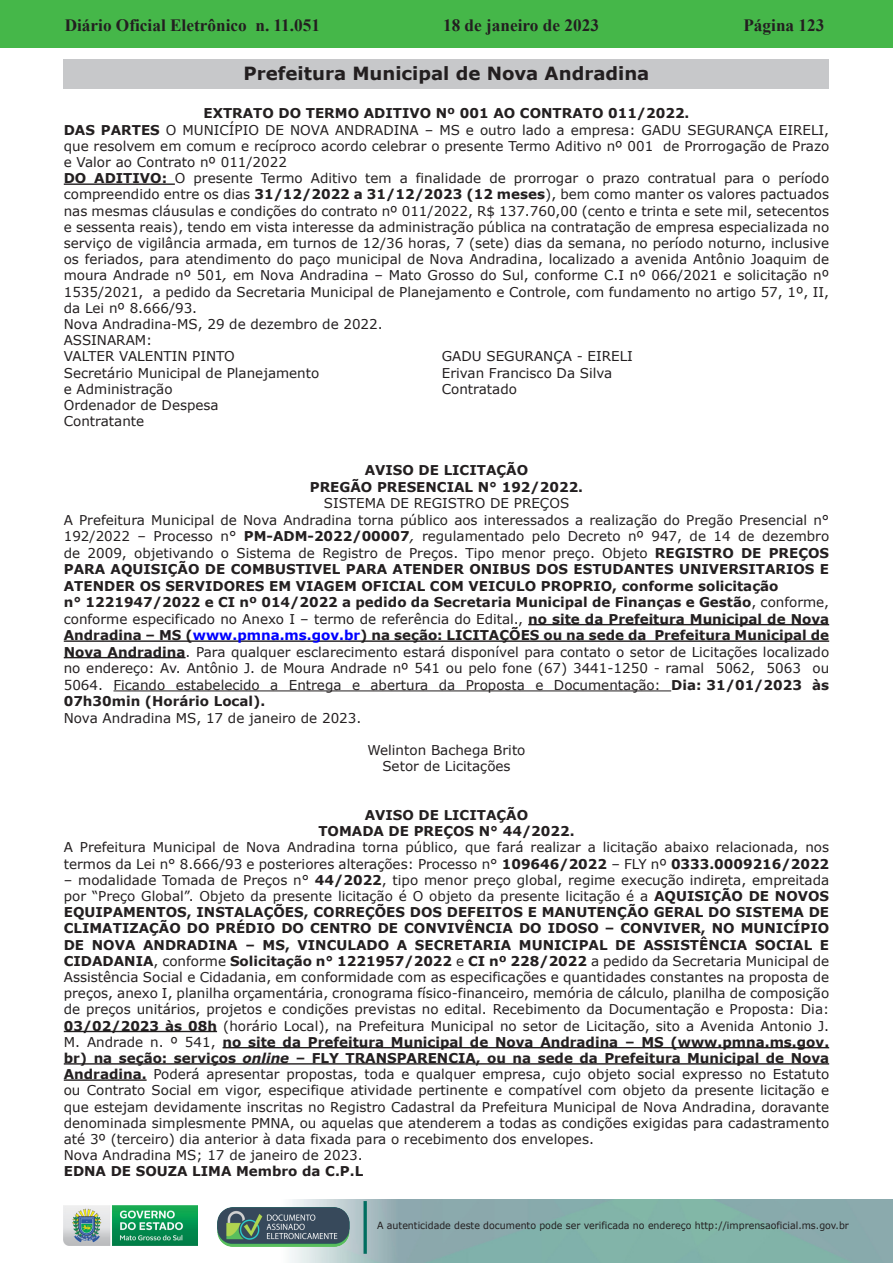
<style>
.page{position:relative;width:893px;height:1263px;background:#fff}
.page>*{position:absolute;margin:0;border:0;box-sizing:border-box;transform-origin:0 0}
.Prefeituras_e_Câmara{font:700 18.15px "Verdana";color:#231f20}
.t1{font:700 17.25px "Times New Roman";color:#231f20}
.Body_Text{font:13.5px/16.2px "Verdana";color:#231f20;text-align:justify}
.Body_Text-2{font:700 13.5px "Verdana";color:#231f20}
.t2{font:9.9px "Verdana";color:#231f20;scale:.95 1}
.s1{font-weight:700}
.s2{font-style:italic}
.s3{font-weight:700;color:#00f}
.s4{font-weight:700;font-style:italic}
</style>
<div class="page">
<div style="left:0;top:0;width:893px;height:48px;background:#45b749"></div>
<img style="left:63px;top:1199px;width:830px;height:64px">
<img style="left:364px;top:1202px;width:2px;height:51px">
<img style="left:218px;top:1207px;width:132px;height:39px">
<img style="left:64px;top:1205px;width:134px;height:41px">
<hr style="left:64px;top:183px;width:111px;height:2px;background:#231f20">
<hr style="left:528px;top:624px;width:301px;height:1px;background:#231f20">
<hr style="left:64px;top:640px;width:765px;height:2px;background:#231f20">
<hr style="left:64px;top:657px;width:122px;height:1px;background:#231f20">
<hr style="left:113px;top:690px;width:558px;height:1px;background:#231f20">
<hr style="left:64px;top:1031px;width:153px;height:1px;background:#231f20">
<hr style="left:222px;top:1047px;width:607px;height:1px;background:#231f20">
<hr style="left:64px;top:1063px;width:765px;height:1px;background:#231f20">
<hr style="left:64px;top:1079px;width:83px;height:2px;background:#231f20">
<div style="left:64px;top:59px;width:765px;height:30px;background:#c7c8ca"></div>
<p class="t1" style="left:65px;top:13px;width:257px">Diário Oficial Eletrônico n. 11.051</p>
<p class="t1" style="left:443px;top:13px;width:157px">18 de janeiro de 2023</p>
<p class="t1" style="left:743px;top:13px;width:82px">Página 123</p>
<p class="Prefeituras_e_Câmara" style="left:243px;top:61px;width:407px">Prefeitura Municipal de Nova Andradina</p>
<p class="Body_Text-2" style="left:203px;top:104px;width:487px">EXTRATO DO TERMO ADITIVO Nº 001 AO CONTRATO 011/2022.</p>
<p class="Body_Text" style="left:64px;top:122px;width:767px"><span class="s1">DAS PARTES</span> O MUNICÍPIO DE NOVA ANDRADINA – MS e outro lado a empresa: GADU SEGURANÇA EIRELI, que resolvem em comum e recíproco acordo celebrar o presente Termo Aditivo nº 001 de Prorrogação de Prazo e Valor ao Contrato nº 011/2022</p>
<p class="Body_Text" style="left:64px;top:170px;width:767px"><span class="s1">DO ADITIVO:</span> O presente Termo Aditivo tem a finalidade de prorrogar o prazo contratual para o período compreendido entre os dias <span class="s1">31/12/2022 a 31/12/2023 (12 meses</span>), bem como manter os valores pactuados nas mesmas cláusulas e condições do contrato nº 011/2022, R$ 137.760,00 (cento e trinta e sete mil, setecentos e sessenta reais), tendo em vista interesse da administração pública na contratação de empresa especializada no serviço de vigilância armada, em turnos de 12/36 horas, 7 (sete) dias da semana, no período noturno, inclusive os feriados, para atendimento do paço municipal de Nova Andradina, localizado a avenida Antônio Joaquim de moura Andrade nº 501<span class="s2">,</span> em Nova Andradina – Mato Grosso do Sul, conforme C.I nº 066/2021 e solicitação nº 1535/2021, a pedido da Secretaria Municipal de Planejamento e Controle, com fundamento no artigo 57, 1º, II, da Lei nº 8.666/93.</p>
<p class="Body_Text" style="left:64px;top:316px;width:320px">Nova Andradina-MS, 29 de dezembro de 2022.</p>
<p class="Body_Text" style="left:64px;top:332px;width:90px">ASSINARAM:</p>
<p class="Body_Text" style="left:64px;top:348px;width:173px">VALTER VALENTIN PINTO</p>
<p class="Body_Text" style="left:442px;top:348px;width:193px">GADU SEGURANÇA - EIRELI</p>
<p class="Body_Text" style="left:64px;top:365px;width:257px">Secretário Municipal de Planejamento</p>
<p class="Body_Text" style="left:442px;top:365px;width:172px">Erivan Francisco Da Silva</p>
<p class="Body_Text" style="left:64px;top:381px;width:110px">e Administração</p>
<p class="Body_Text" style="left:442px;top:381px;width:77px">Contratado</p>
<p class="Body_Text" style="left:64px;top:397px;width:156px">Ordenador de Despesa</p>
<p class="Body_Text" style="left:64px;top:413px;width:82px">Contratante</p>
<p class="Body_Text-2" style="left:365px;top:461px;width:165px">AVISO DE LICITAÇÃO</p>
<p class="Body_Text-2" style="left:310px;top:477px;width:275px">PREGÃO PRESENCIAL N° 192/2022.</p>
<p class="Body_Text" style="left:324px;top:495px;width:247px">SISTEMA DE REGISTRO DE PREÇOS</p>
<p class="Body_Text" style="left:64px;top:511px;width:767px">A Prefeitura Municipal de Nova Andradina torna público aos interessados a realização do Pregão Presencial n° 192/2022 – Processo n° <span class="s1">PM-ADM-2022/00007</span><span class="s2">,</span> regulamentado pelo Decreto nº 947, de 14 de dezembro de 2009, objetivando o Sistema de Registro de Preços. Tipo menor preço. Objeto <span class="s1">REGISTRO DE PREÇOS PARA AQUISIÇÃO DE COMBUSTIVEL PARA ATENDER ONIBUS DOS ESTUDANTES UNIVERSITARIOS E ATENDER OS SERVIDORES EM VIAGEM OFICIAL COM VEICULO PROPRIO, conforme solicitação</span></p>
<p class="Body_Text" style="left:64px;top:594px;width:767px"><span class="s1">n° 1221947/2022 e CI nº 014/2022 a pedido da Secretaria Municipal de Finanças e Gestão</span>, conforme, conforme especificado no Anexo I – termo de referência do Edital., <span class="s1">no site da Prefeitura Municipal de Nova Andradina – MS (</span><span class="s3">www.pmna.ms.gov.br</span><span class="s1">) na seção: LICITAÇÕES ou na sede da Prefeitura Municipal de Nova Andradina</span>. Para qualquer esclarecimento estará disponível para contato o setor de Licitações localizado no endereço: Av. Antônio J. de Moura Andrade nº 541 ou pelo fone (67) 3441-1250 - ramal 5062, 5063 ou 5064. Ficando estabelecido a Entrega e abertura da Proposta e Documentação: <span class="s1">Dia: 31/01/2023 às 07h30min (Horário Local).</span></p>
<p class="Body_Text" style="left:64px;top:710px;width:299px">Nova Andradina MS, 17 de janeiro de 2023.</p>
<p class="Body_Text" style="left:367px;top:742px;width:160px">Welinton Bachega Brito</p>
<p class="Body_Text" style="left:382px;top:758px;width:130px">Setor de Licitações</p>
<p class="Body_Text-2" style="left:365px;top:805px;width:165px">AVISO DE LICITAÇÃO</p>
<p class="Body_Text-2" style="left:318px;top:822px;width:258px">TOMADA DE PREÇOS N° 44/2022.</p>
<p class="Body_Text" style="left:64px;top:839px;width:767px">A Prefeitura Municipal de Nova Andradina torna público, que fará realizar a licitação abaixo relacionada, nos termos da Lei n° 8.666/93 e posteriores alterações: Processo n° <span class="s1">109646/2022</span> – FLY nº <span class="s1">0333.0009216/2022</span></p>
<p class="Body_Text" style="left:64px;top:872px;width:767px">– modalidade Tomada de Preços n° <span class="s1">44/2022</span>, tipo menor preço global, regime execução indireta, empreitada por “Preço Global”. Objeto da presente licitação é O objeto da presente licitação é a <span class="s1">AQUISIÇÃO DE NOVOS EQUIPAMENTOS, INSTALAÇÕES, CORREÇÕES DOS DEFEITOS E MANUTENÇÃO GERAL DO SISTEMA DE CLIMATIZAÇÃO DO PRÉDIO DO CENTRO DE CONVIVÊNCIA DO IDOSO – CONVIVER, NO MUNICÍPIO DE NOVA ANDRADINA – MS, VINCULADO A SECRETARIA MUNICIPAL DE ASSISTÊNCIA SOCIAL E CIDADANIA</span>, conforme <span class="s1">Solicitação n° 1221957/2022</span> e <span class="s1">CI nº 228/2022</span> a pedido da Secretaria Municipal de Assistência Social e Cidadania, em conformidade com as especificações e quantidades constantes na proposta de preços, anexo I, planilha orçamentária, cronograma físico-financeiro, memória de cálculo, planilha de composição de preços unitários, projetos e condições previstas no edital. Recebimento da Documentação e Proposta: Dia:<br><span class="s1">03/02/2023 às 08h</span> (horário Local), na Prefeitura Municipal no setor de Licitação, sito a Avenida Antonio J.<br>M. Andrade n. º 541, <span class="s1">no site da Prefeitura Municipal de Nova Andradina – MS (www.pmna.ms.gov. br) na seção: serviços</span> <span class="s4">online</span> <span class="s1">– FLY TRANSPARENCIA, ou na sede da Prefeitura Municipal de Nova Andradina.</span> Poderá apresentar propostas, toda e qualquer empresa, cujo objeto social expresso no Estatuto ou Contrato Social em vigor, especifique atividade pertinente e compatível com objeto da presente licitação e que estejam devidamente inscritas no Registro Cadastral da Prefeitura Municipal de Nova Andradina, doravante denominada simplesmente PMNA, ou aquelas que atenderem a todas as condições exigidas para cadastramento até 3º (terceiro) dia anterior à data fixada para o recebimento dos envelopes.</p>
<p class="Body_Text" style="left:64px;top:1147px;width:300px">Nova Andradina MS; 17 de janeiro de 2023.</p>
<p class="Body_Text-2" style="left:64px;top:1162px;width:301px">EDNA DE SOUZA LIMA Membro da C.P.L</p>
<p class="t2" style="left:377px;top:1219px;width:498px">A autenticidade deste documento pode ser verificada no endereço http://imprensaoficial.ms.gov.br</p>
</div>
